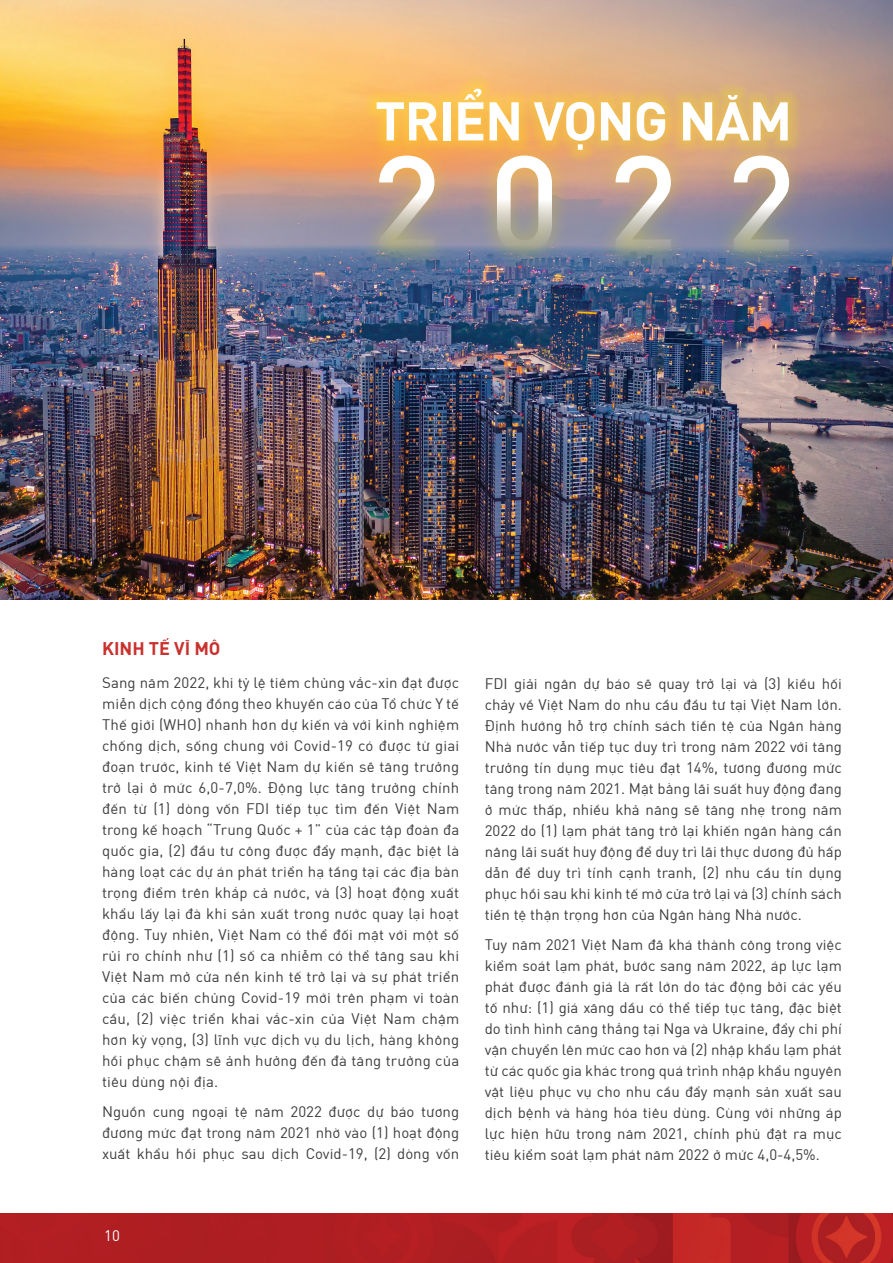
<style>
.page{position:relative;width:893px;height:1263px;background:#fff}
.page>*{position:absolute;margin:0;border:0;box-sizing:border-box;transform-origin:0 0}
.t1{font:500 133.8px "Generali Display";color:#fff}
.t2{font:700 53.55px "Generali Display";letter-spacing:-.02em;color:#fff}
.t3{font:700 18px "Generali Display";color:#c9312e}
.t4{font:15px/21px "Generali Display";color:#3e3e3f;text-align:justify}
.t5{font:15px "Generali Display";color:#fff}
</style>
<div class="page">
<img style="left:0;top:1213px;width:893px;height:50px">
<img style="left:0;top:0;width:893px;height:600px">
<div style="left:363px;top:76px;width:438px;height:87px;background:#fff101;opacity:.54"></div>
<div style="left:359px;top:136px;width:450px;height:136px;background:#fff101;opacity:.35"></div>
<h2 class="t2" style="left:375px;top:79px;width:419px">TRIỂN VỌNG NĂM</h2>
<h1 class="t1" style="left:371px;top:100px;width:427px">2022</h1>
<p class="t3" style="left:102px;top:634px;width:120px">KINH TẾ VĨ MÔ</p>
<p class="t4" style="left:102px;top:671px;width:359px">Sang năm 2022, khi tỷ lệ tiêm chủng vắc-xin đạt được miễn dịch cộng đồng theo khuyến cáo của Tổ chức Y tế Thế giới (WHO) nhanh hơn dự kiến và với kinh nghiệm chống dịch, sống chung với Covid-19 có được từ giai đoạn trước, kinh tế Việt Nam dự kiến sẽ tăng trưởng trở lại ở mức 6,0-7,0%. Động lực tăng trưởng chính đến từ (1) dòng vốn FDI tiếp tục tìm đến Việt Nam trong kế hoạch “Trung Quốc + 1” của các tập đoàn đa quốc gia, (2) đầu tư công được đẩy mạnh, đặc biệt là hàng loạt các dự án phát triển hạ tầng tại các địa bàn trọng điểm trên khắp cả nước, và (3) hoạt động xuất khẩu lấy lại đà khi sản xuất trong nước quay lại hoạt động. Tuy nhiên, Việt Nam có thể đối mặt với một số rủi ro chính như (1) số ca nhiễm có thể tăng sau khi Việt Nam mở cửa nền kinh tế trở lại và sự phát triển của các biến chủng Covid-19 mới trên phạm vi toàn cầu, (2) việc triển khai vắc-xin của Việt Nam chậm hơn kỳ vọng, (3) lĩnh vực dịch vụ du lịch, hàng không hồi phục chậm sẽ ảnh hưởng đến đà tăng trưởng của tiêu dùng nội địa.</p>
<p class="t4" style="left:102px;top:1100px;width:359px">Nguồn cung ngoại tệ năm 2022 được dự báo tương đương mức đạt trong năm 2021 nhờ vào (1) hoạt động xuất khẩu hồi phục sau dịch Covid-19, (2) dòng vốn</p>
<p class="t4" style="left:485px;top:672px;width:359px">FDI giải ngân dự báo sẽ quay trở lại và (3) kiều hối chảy về Việt Nam do nhu cầu đầu tư tại Việt Nam lớn.<br>Định hướng hỗ trợ chính sách tiền tệ của Ngân hàng Nhà nước vẫn tiếp tục duy trì trong năm 2022 với tăng trưởng tín dụng mục tiêu đạt 14%, tương đương mức tăng trong năm 2021. Mặt bằng lãi suất huy động đang ở mức thấp, nhiều khả năng sẽ tăng nhẹ trong năm 2022 do (1) lạm phát tăng trở lại khiến ngân hàng cần nâng lãi suất huy động để duy trì lãi thực dương đủ hấp dẫn để duy trì tính cạnh tranh, (2) nhu cầu tín dụng phục hồi sau khi kinh tế mở cửa trở lại và (3) chính sách tiền tệ thận trọng hơn của Ngân hàng Nhà nước.</p>
<p class="t4" style="left:485px;top:933px;width:359px">Tuy năm 2021 Việt Nam đã khá thành công trong việc kiểm soát lạm phát, bước sang năm 2022, áp lực lạm phát được đánh giá là rất lớn do tác động bởi các yếu tố như: (1) giá xăng dầu có thể tiếp tục tăng, đặc biệt do tình hình căng thẳng tại Nga và Ukraine, đẩy chi phí vận chuyển lên mức cao hơn và (2) nhập khẩu lạm phát từ các quốc gia khác trong quá trình nhập khẩu nguyên vật liệu phục vụ cho nhu cầu đẩy mạnh sản xuất sau dịch bệnh và hàng hóa tiêu dùng. Cùng với những áp lực hiện hữu trong năm 2021, chính phủ đặt ra mục tiêu kiểm soát lạm phát năm 2022 ở mức 4,0-4,5%.</p>
<p class="t5" style="left:104px;top:1224px;width:17px">10</p>
</div>
